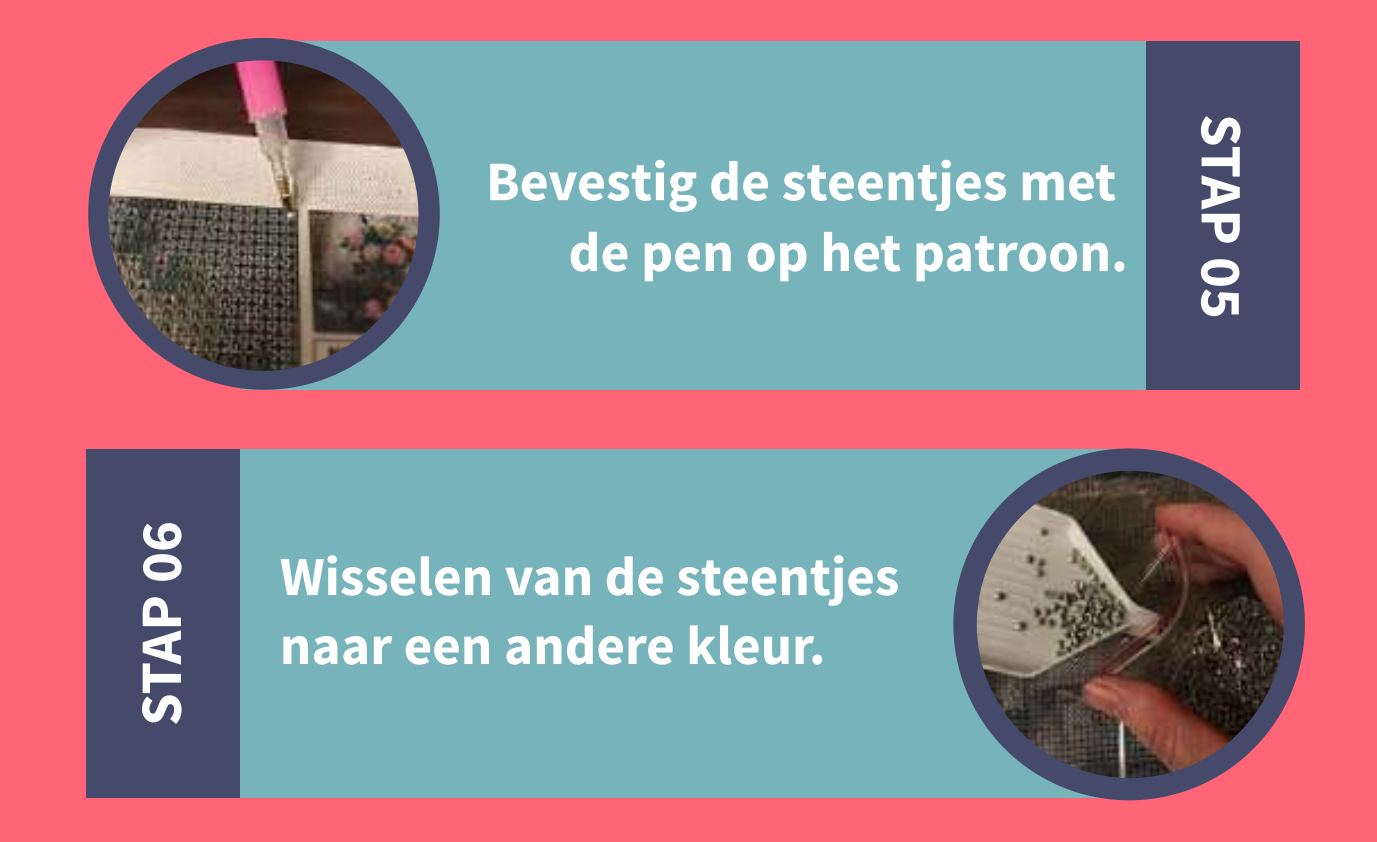
<style>
.page{position:relative;width:1377px;height:842px;background:#fff}
.page>*{position:absolute;margin:0;border:0;box-sizing:border-box;transform-origin:0 0}
.t1{font:700 58.5px "Source Sans Pro";letter-spacing:-.015em;color:#fff}
.t2{font:700 55.8px/70.9px "Source Sans Pro";color:#fff;text-align:right}
.t3{font:700 55.12px/68.9px "Source Sans Pro";color:#fff}
</style>
<div class="page">
<div style="left:0;top:0;width:1377px;height:841px;background:#ff6477"></div>
<div style="left:123px;top:449px;width:1022px;height:348px;background:#76b3ba"></div>
<div style="left:87px;top:449px;width:153px;height:348px;background:#454a6a"></div>
<svg style="left:953px;top:448px;width:352px;height:352px"></svg>
<img style="left:977px;top:470px;width:307px;height:307px">
<div style="left:242px;top:41px;width:1022px;height:348px;background:#76b3ba"></div>
<svg style="left:88px;top:38px;width:352px;height:351px"></svg>
<div style="left:1146px;top:41px;width:153px;height:348px;background:#454a6a"></div>
<img style="left:108px;top:60px;width:311px;height:311px">
<p class="t1" style="left:129px;top:725px;width:206px;rotate:-90deg">STAP 06</p>
<p class="t2" style="left:486px;top:147px;width:643px">Bevestig de steentjes met de pen op het patroon.</p>
<p class="t1" style="left:1254px;top:114px;width:206px;rotate:90deg">STAP 05</p>
<p class="t3" style="left:280px;top:542px;width:621px">Wisselen van de steentjes naar een andere kleur.</p>
</div>
